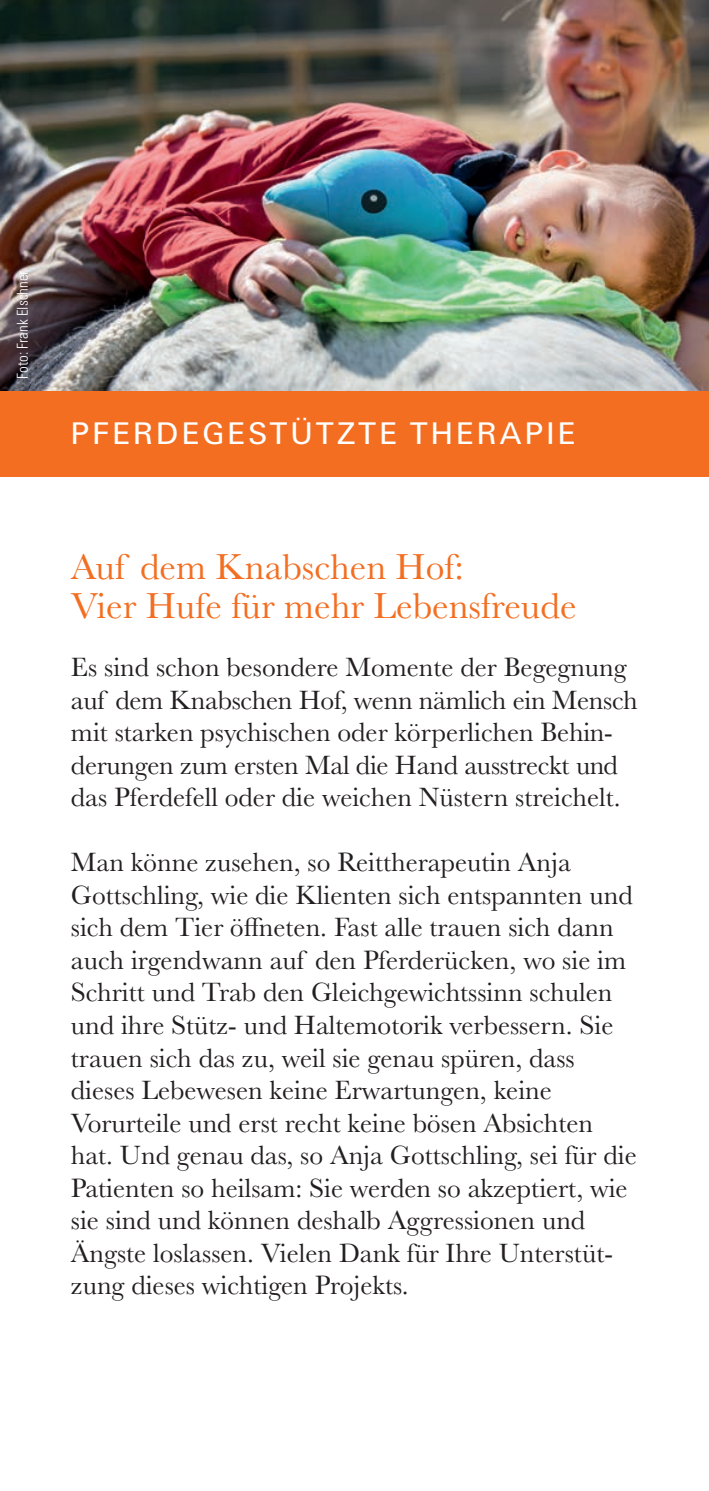
<style>
.page{position:relative;width:709px;height:1491px;background:#fff}
.page>*{position:absolute;margin:0;border:0;box-sizing:border-box;transform-origin:0 0}
.t1{font:37.5px/39.5px "Baskerville";color:#f36e21}
.t2{font:32.5px "Univers U55";letter-spacing:.1em;color:#fff}
.t3{font:27.5px/32.5px "Baskerville";color:#231f20}
.t4{font:300 condensed 15px "Univers";color:#fff}
</style>
<div class="page">
<img style="left:0;top:0;width:709px;height:391px">
<div style="left:0;top:391px;width:709px;height:85px;background:#f36e21"></div>
<p class="t4" style="left:14px;top:379px;width:110px;rotate:-90deg">Foto: Frank Elschner</p>
<p class="t2" style="left:71px;top:414px;width:506px">PFERDEGESTÜTZTE THERAPIE</p>
<h1 class="t1" style="left:71px;top:547px;width:507px">Auf dem Knabschen Hof:<br>Vier Hufe für mehr Lebensfreude</h1>
<p class="t3" style="left:71px;top:652px;width:568px">Es sind schon besondere Momente der Begegnung auf dem Knabschen Hof, wenn nämlich ein Mensch mit starken psychischen oder körperlichen Behin&shy;derungen zum ersten Mal die Hand ausstreckt und das Pferdefell oder die weichen Nüstern streichelt.</p>
<p class="t3" style="left:71px;top:847px;width:567px">Man könne zusehen, so Reittherapeutin Anja Gottschling, wie die Klienten sich entspannten und sich dem Tier öffneten. Fast alle trauen sich dann auch irgendwann auf den Pferderücken, wo sie im Schritt und Trab den Gleichgewichtssinn schulen und ihre Stütz- und Haltemotorik verbessern. Sie trauen sich das zu, weil sie genau spüren, dass dieses Lebewesen keine Erwartungen, keine Vorurteile und erst recht keine bösen Absichten hat. Und genau das, so Anja Gottschling, sei für die Patienten so heilsam: Sie werden so akzeptiert, wie sie sind und können deshalb Aggressionen und Ängste loslassen. Vielen Dank für Ihre Unterstüt&shy;zung dieses wichtigen Projekts.</p>
</div>
